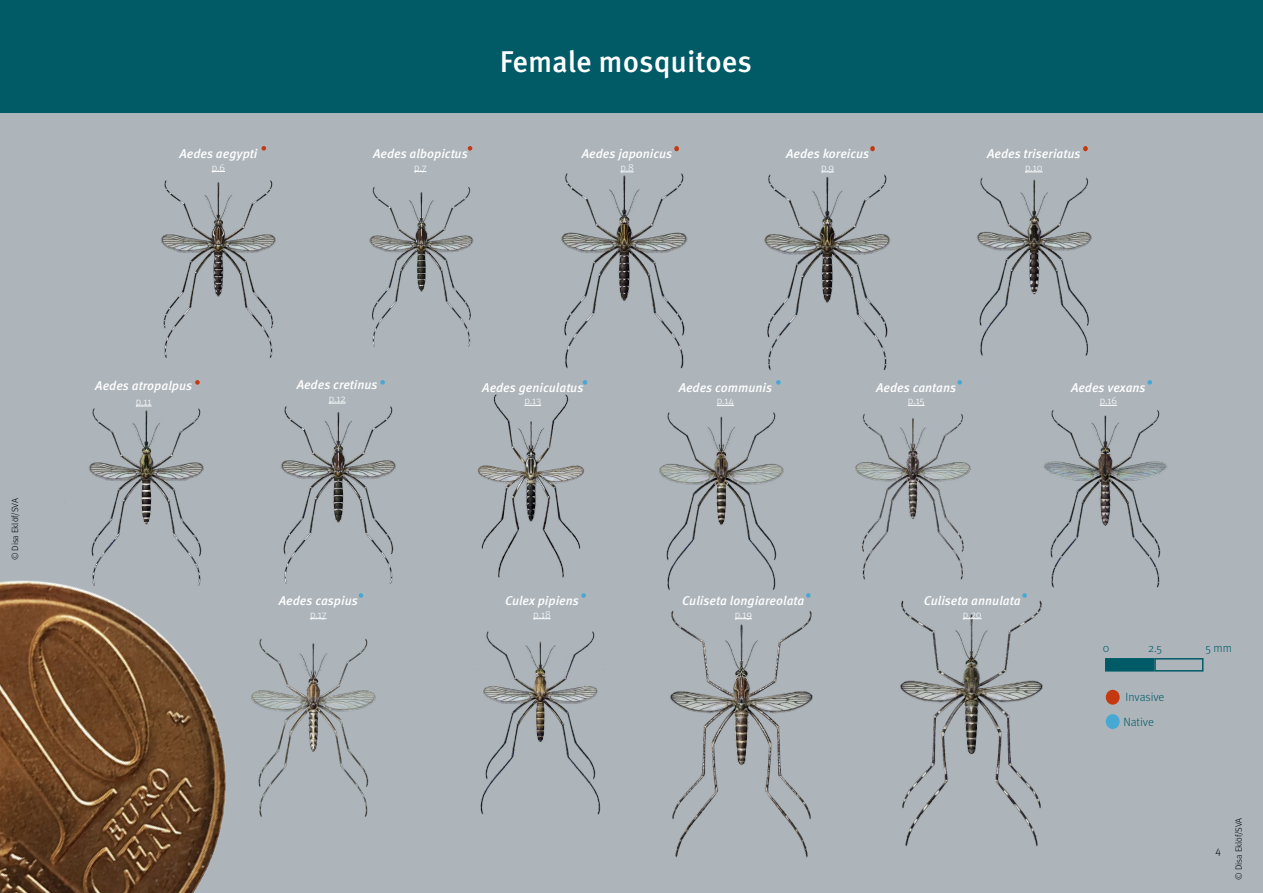
<style>
.page{position:relative;width:1263px;height:893px;background:#adb5bb}
.page>*{position:absolute;margin:0;border:0;box-sizing:border-box;transform-origin:0 0}
.t1{font:500 30px "Meta Pro";color:#fff}
.t2{font:italic 500 12.75px "Meta Pro";color:#fff}
.t3{font:300 12px/24.3px "Meta Pro";color:#005b67}
.t4{font:300 10.5px "Meta Pro";color:#fff}
.t5{font:300 10.5px "Meta Pro";color:#000}
.t6{font:300 9px "Meta Pro";letter-spacing:-.01em;color:#000}
.s1{font-family:"Effra"}
</style>
<div class="page">
<div style="left:0;top:0;width:1263px;height:113px;background:#005b67"></div>
<img style="left:900px;top:614px;width:206px;height:233px">
<img style="left:480px;top:619px;width:121px;height:196px">
<img style="left:670px;top:626px;width:143px;height:232px">
<img style="left:311px;top:638px;width:65px;height:179px">
<img style="left:89px;top:405px;width:115px;height:104px">
<img style="left:281px;top:402px;width:115px;height:218px">
<img style="left:478px;top:409px;width:106px;height:169px">
<img style="left:589px;top:412px;width:223px;height:214px">
<img style="left:972px;top:405px;width:195px;height:217px">
<img style="left:790px;top:405px;width:248px;height:209px">
<svg style="left:136px;top:406px;width:16px;height:1px"></svg>
<svg style="left:1100px;top:405px;width:17px;height:1px"></svg>
<svg style="left:1147px;top:380px;width:5px;height:5px"></svg>
<svg style="left:380px;top:380px;width:5px;height:5px"></svg>
<img style="left:369px;top:147px;width:105px;height:200px">
<img style="left:772px;top:151px;width:203px;height:257px">
<img style="left:493px;top:151px;width:279px;height:258px">
<img style="left:901px;top:151px;width:191px;height:224px">
<img style="left:161px;top:171px;width:115px;height:214px">
<svg style="left:212px;top:171px;width:13px;height:1px"></svg>
<svg style="left:261px;top:146px;width:5px;height:5px"></svg>
<svg style="left:414px;top:171px;width:12px;height:1px"></svg>
<svg style="left:468px;top:146px;width:4px;height:5px"></svg>
<svg style="left:620px;top:172px;width:14px;height:1px"></svg>
<svg style="left:674px;top:146px;width:5px;height:5px"></svg>
<svg style="left:821px;top:172px;width:13px;height:1px"></svg>
<svg style="left:870px;top:146px;width:5px;height:5px"></svg>
<svg style="left:1025px;top:172px;width:17px;height:1px"></svg>
<svg style="left:1083px;top:146px;width:5px;height:5px"></svg>
<svg style="left:311px;top:618px;width:16px;height:1px"></svg>
<svg style="left:533px;top:618px;width:18px;height:1px"></svg>
<svg style="left:735px;top:618px;width:17px;height:1px"></svg>
<svg style="left:963px;top:618px;width:19px;height:1px"></svg>
<svg style="left:1022px;top:593px;width:5px;height:5px"></svg>
<svg style="left:806px;top:593px;width:5px;height:5px"></svg>
<svg style="left:581px;top:593px;width:5px;height:5px"></svg>
<svg style="left:359px;top:593px;width:4px;height:5px"></svg>
<div style="left:1106px;top:714px;width:14px;height:15px;background:#48a8d4;border-radius:50%"></div>
<div style="left:1106px;top:690px;width:14px;height:15px;background:#c4390f;border-radius:50%"></div>
<div style="left:1105px;top:658px;width:49px;height:14px;background:#005b67;border:2px solid #005b67"></div>
<div style="left:1154px;top:658px;width:49px;height:14px;border:2px solid #005b67"></div>
<img style="left:0;top:509px;width:311px;height:384px">
<svg style="left:329px;top:403px;width:17px;height:1px"></svg>
<p class="t2" style="left:179px;top:144px;width:79px">Aedes aegypti</p>
<p class="t4" style="left:212px;top:159px;width:15px">p.6</p>
<p class="t2" style="left:373px;top:144px;width:96px">Aedes albopictus</p>
<p class="t4" style="left:414px;top:159px;width:14px">p.7</p>
<h1 class="t1" style="left:500px;top:39px;width:254px">Female mosquitoes</h1>
<p class="t2" style="left:582px;top:144px;width:92px">Aedes japonicus</p>
<p class="t4" style="left:620px;top:160px;width:15px">p.8</p>
<p class="t2" style="left:786px;top:144px;width:85px">Aedes koreicus</p>
<p class="t4" style="left:821px;top:160px;width:14px">p.9</p>
<p class="t2" style="left:987px;top:144px;width:95px">Aedes triseriatus</p>
<p class="t4" style="left:1025px;top:160px;width:19px">p.10</p>
<p class="t6" style="left:9px;top:560px;width:63px;rotate:-90deg">© Disa Eklöf/SVA</p>
<p class="t2" style="left:95px;top:375px;width:98px">Aedes atropalpus</p>
<p class="t4" style="left:136px;top:394px;width:17px">p.11</p>
<p class="t2" style="left:297px;top:375px;width:82px">Aedes cretinus</p>
<p class="t4" style="left:329px;top:391px;width:19px">p.12</p>
<p class="t2" style="left:279px;top:591px;width:81px">Aedes caspius</p>
<p class="t4" style="left:310px;top:606px;width:18px">p.17</p>
<p class="t2" style="left:482px;top:377px;width:103px">Aedes geniculatus</p>
<p class="t4" style="left:524px;top:393px;width:18px">p.13</p>
<p class="t2" style="left:505px;top:591px;width:75px">Culex pipiens</p>
<p class="t4" style="left:533px;top:606px;width:19px">p.18</p>
<p class="t2" style="left:679px;top:377px;width:95px">Aedes communis</p>
<p class="t4" style="left:717px;top:393px;width:19px">p.14</p>
<p class="t2" style="left:876px;top:377px;width:82px">Aedes cantans</p>
<p class="t4" style="left:908px;top:393px;width:18px">p.15</p>
<p class="t2" style="left:1071px;top:377px;width:76px">Aedes vexans</p>
<p class="t4" style="left:1100px;top:393px;width:19px">p.16</p>
<p class="t2" style="left:682px;top:591px;width:124px">Culiseta longiareolata</p>
<p class="t4" style="left:735px;top:606px;width:19px">p.19</p>
<p class="t2" style="left:924px;top:591px;width:99px">Culiseta annulata</p>
<p class="t4" style="left:963px;top:606px;width:20px">p.20</p>
<p class="t3" style="left:1103px;top:635px;width:8px">0</p>
<p class="t3" style="left:1148px;top:635px;width:15px">2.5</p>
<p class="t3" style="left:1205px;top:635px;width:28px">5 mm</p>
<p class="t3" style="left:1123px;top:684px;width:43px">Invasive<br>Native</p>
<p class="t5" style="left:1215px;top:843px;width:13px">4<span class="s1">4</span></p>
<p class="t6" style="left:1232px;top:880px;width:63px;rotate:-90deg">© Disa Eklöf/SVA</p>
</div>
